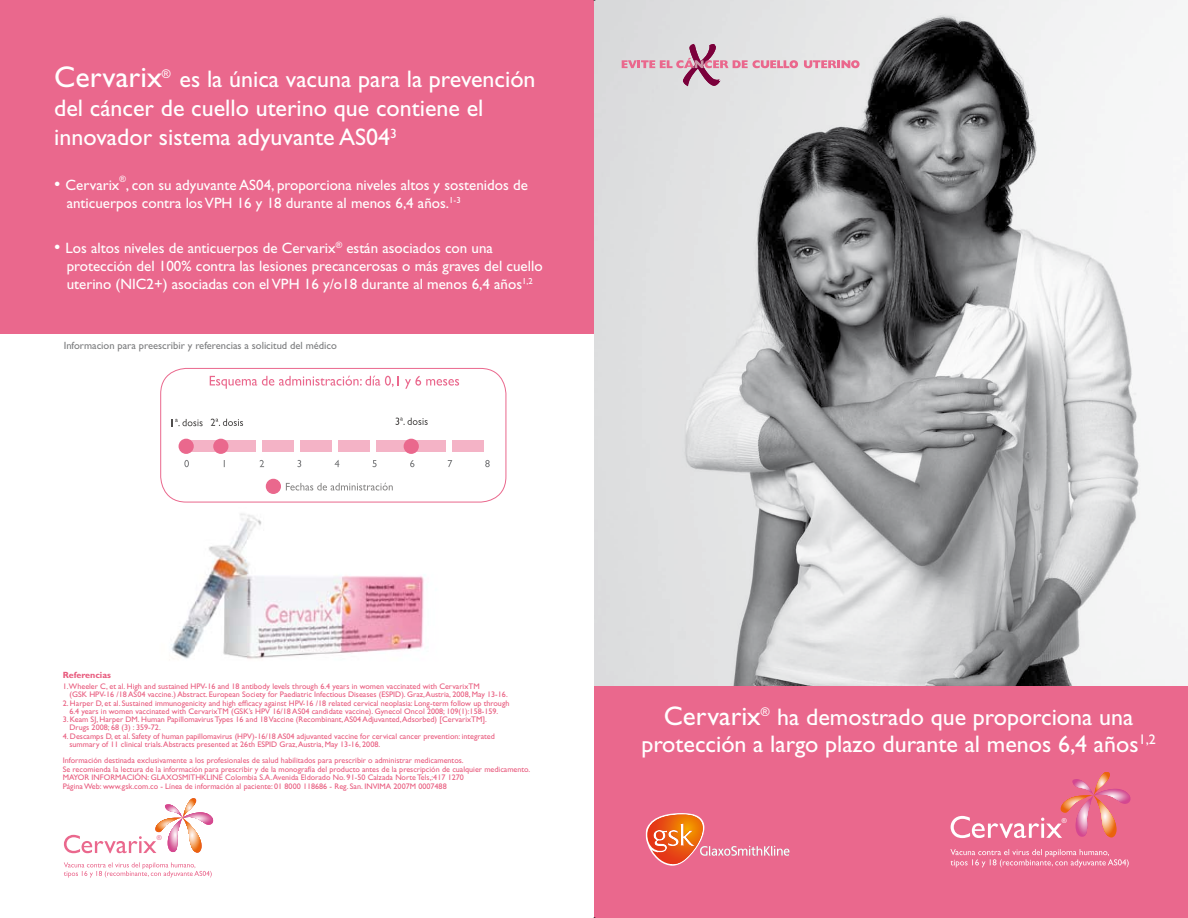
<style>
.page{position:relative;width:1188px;height:918px;background:#fff}
.page>*{position:absolute;margin:0;border:0;box-sizing:border-box;transform-origin:0 0}
.t1{font:30px "Gill Sans";color:#fff}
.t2{font:27px "Gill Sans";color:#fff}
.t3{font:24px/28.8px "Gill Sans";color:#fff}
.t4{font:15px/18px "Gill Sans";color:#fff}
.t5{font:10.5px "Gill Sans";color:#7b7c7e}
.t6{font:700 9px "Gill Sans";color:#e85a7d}
.t7{font:8.7px "Gill Sans";color:#fff}
.t8{font:8.1px/8.2px "Gill Sans";color:#e85a7d}
.t9{font:6.75px "Gill Sans";color:#ea688d}
.t10{font:6.75px "Gill Sans";color:#fff}
.s1{font-size:18px}
</style>
<div class="page">
<img style="left:594px;top:0;width:594px;height:686px">
<div style="left:0;top:0;width:594px;height:334px;background:#ea688d"></div>
<div style="left:594px;top:686px;width:594px;height:232px;background:#ea688d"></div>
<svg style="left:64px;top:798px;width:150px;height:55px"></svg>
<svg style="left:64px;top:862px;width:148px;height:16px"></svg>
<svg style="left:804px;top:60px;width:56px;height:8px"></svg>
<svg style="left:622px;top:44px;width:176px;height:42px;background:#d9c4cd"></svg>
<svg style="left:951px;top:772px;width:180px;height:66px"></svg>
<svg style="left:950px;top:849px;width:179px;height:18px"></svg>
<svg style="left:646px;top:813px;width:144px;height:53px"></svg>
<img style="left:171px;top:513px;width:254px;height:146px">
<svg style="left:210px;top:376px;width:188px;height:13px"></svg>
<svg style="left:405px;top:376px;width:54px;height:13px"></svg>
<svg style="left:286px;top:483px;width:107px;height:8px"></svg>
<svg style="left:172px;top:419px;width:31px;height:7px"></svg>
<svg style="left:211px;top:419px;width:32px;height:7px"></svg>
<svg style="left:396px;top:418px;width:32px;height:7px"></svg>
<div style="left:186px;top:441px;width:32px;height:11px;background:#f4b3c6"></div>
<div style="left:224px;top:441px;width:32px;height:11px;background:#f4b3c6"></div>
<div style="left:262px;top:441px;width:32px;height:11px;background:#f4b3c6"></div>
<div style="left:300px;top:441px;width:32px;height:11px;background:#f4b3c6"></div>
<div style="left:338px;top:441px;width:32px;height:11px;background:#f4b3c6"></div>
<div style="left:376px;top:441px;width:32px;height:11px;background:#f4b3c6"></div>
<div style="left:414px;top:441px;width:32px;height:11px;background:#f4b3c6"></div>
<div style="left:452px;top:441px;width:32px;height:11px;background:#f4b3c6"></div>
<div style="left:179px;top:439px;width:14px;height:14px;background:#ea688d;border-radius:50%"></div>
<div style="left:179px;top:439px;width:15px;height:15px;border:2px solid #ea688d;border-radius:50%"></div>
<div style="left:214px;top:439px;width:14px;height:14px;background:#ea688d;border-radius:50%"></div>
<div style="left:213px;top:439px;width:15px;height:15px;border:2px solid #ea688d;border-radius:50%"></div>
<div style="left:404px;top:439px;width:14px;height:14px;background:#ea688d;border-radius:50%"></div>
<div style="left:404px;top:439px;width:15px;height:15px;border:2px solid #ea688d;border-radius:50%"></div>
<div style="left:267px;top:480px;width:13px;height:13px;background:#ea688d;border-radius:50%"></div>
<div style="left:266px;top:479px;width:15px;height:15px;border:2px solid #ea688d;border-radius:50%"></div>
<div style="left:161px;top:368px;width:345px;height:134px;border:1px solid #ea688d;border-radius:26px"></div>
<svg style="left:184px;top:460px;width:306px;height:7px"></svg>
<h1 class="t1" style="left:54px;top:60px;width:109px">Cervarix</h1>
<h3 class="t3" style="left:54px;top:65px;width:483px;text-indent:108px"><sup>®</sup> es la única vacuna para la prevención del cáncer de cuello uterino que contiene el innovador sistema adyuvante AS04<sup>3</sup></h3>
<h3 class="t4" style="left:54px;top:176px;width:475px"><span class="s1">•</span> Cervarix , con su adyuvante AS04, proporciona niveles altos y sostenidos de</h3>
<p class="t7" style="left:119px;top:174px;width:8px">®</p>
<h3 class="t4" style="left:67px;top:194px;width:396px">anticuerpos contra los VPH 16 y 18 durante al menos 6,4 años.<sup>1-3</sup></h3>
<h3 class="t4" style="left:67px;top:239px;width:477px;text-indent:-13px"><span class="s1">•</span> Los altos niveles de anticuerpos de Cervarix<sup>®</sup> están asociados con una protección del 100% contra las lesiones precancerosas o más graves del cuello uterino (NIC2+) asociadas con el VPH 16 y/o18 durante al menos 6,4 años<sup>1,2</sup></h3>
<p class="t5" style="left:64px;top:340px;width:275px">Informacion para preescribir y referencias a solicitud del médico</p>
<p class="t6" style="left:63px;top:669px;width:50px">Referencias</p>
<p class="t8" style="left:69px;top:682px;width:440px;text-indent:-7px">1.Wheeler C, et al. High and sustained HPV-16 and 18 antibody levels through 6.4 years in women vaccinated with CervarixTM<br>(GSK HPV-16 /18 AS04 vaccine.) Abstract. European Society for Paediatric Infectious Diseases (ESPID). Graz, Austria, 2008, May 13-16.</p>
<p class="t8" style="left:63px;top:699px;width:448px;text-align:center">2. Harper D, et al. Sustained immunogenicity and high efficacy against HPV-16 /18 related cervical neoplasia: Long-term follow up through<br>6.4 years in women vaccinated with CervarixTM (GSK’s HPV 16/18 AS04 candidate vaccine). Gynecol Oncol 2008; 109(1):158-159.</p>
<p class="t8" style="left:69px;top:715px;width:419px;text-indent:-7px">3. Keam SJ, Harper DM. Human Papillomavirus Types 16 and 18 Vaccine (Recombinant, AS04 Adjuvanted, Adsorbed) [CervarixTM].<br>Drugs 2008; 68 (3) : 359-72.</p>
<p class="t8" style="left:69px;top:732px;width:427px;text-indent:-7px">4. Descamps D, et al. Safety of human papillomavirus (HPV)-16/18 AS04 adjuvanted vaccine for cervical cancer prevention: integrated summary of 11 clinical trials. Abstracts presented at 26th ESPID Graz, Austria, May 13-16, 2008.</p>
<p class="t8" style="left:63px;top:756px;width:469px">Información destinada exclusivamente a los profesionales de salud habilitados para prescribir o administrar medicamentos.<br>Se recomienda la lectura de la información para prescribir y de la monografía del producto antes de la prescripción de cualquier medicamento.<br>MAYOR INFORMACIÓN: GLAXOSMITHKLINE Colombia S.A. Avenida Eldorado No. 91-50 Calzada Norte Tels,:417 1270<br>Página Web: www.gsk.com.co - Línea de información al paciente: 01 8000 118686 - Reg. San. INVIMA 2007M 0007488</p>
<p class="t9" style="left:157px;top:834px;width:6px">®</p>
<h2 class="t2" style="left:664px;top:700px;width:99px">Cervarix</h2>
<h3 class="t3" style="left:641px;top:704px;width:516px;line-height:27px;text-indent:119px"><sup>®</sup> ha demostrado que proporciona una protección a largo plazo durante al menos 6,4 años<sup>1,2</sup></h3>
<p class="t10" style="left:1062px;top:817px;width:6px">®</p>
</div>
